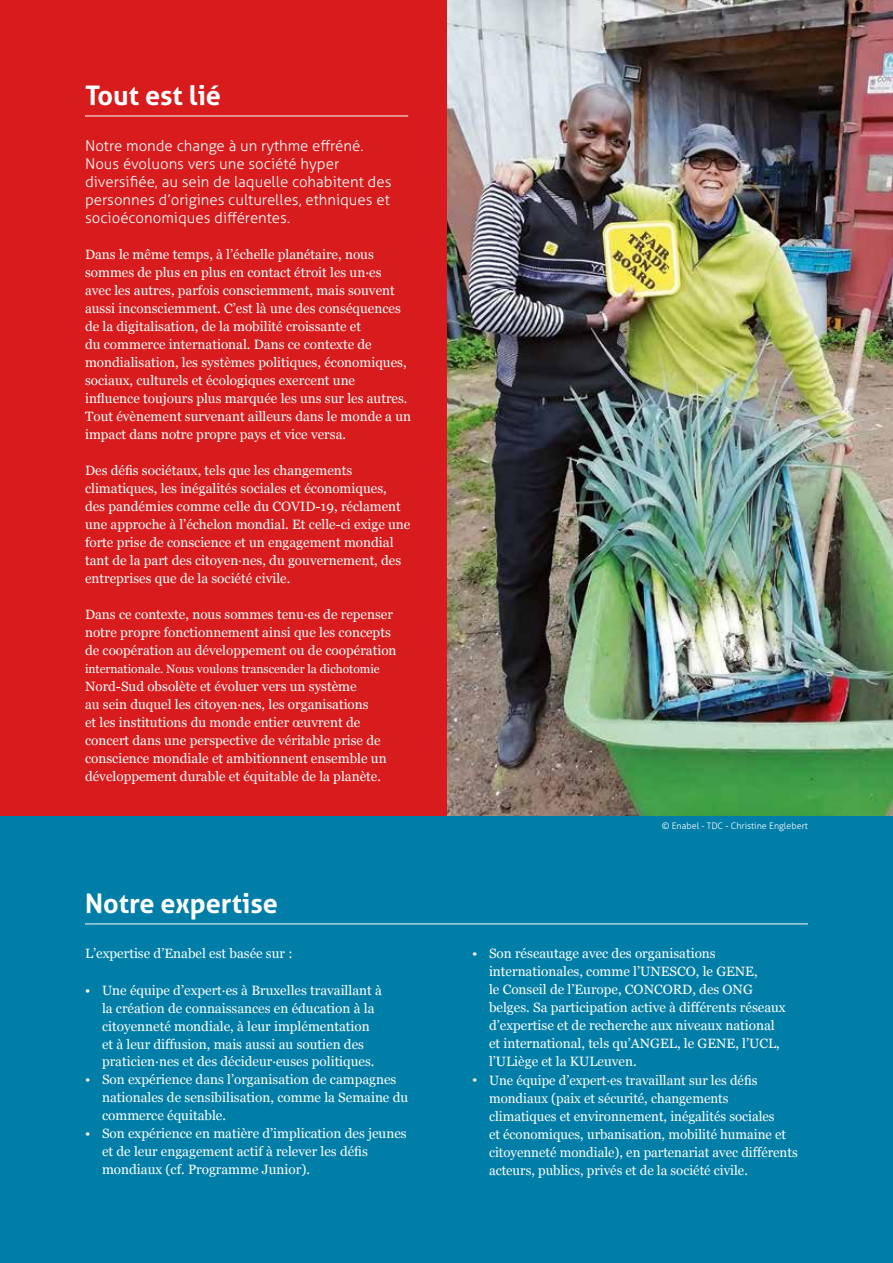
<style>
.page{position:relative;width:893px;height:1263px;background:#fff}
.page>*{position:absolute;margin:0;border:0;box-sizing:border-box;transform-origin:0 0}
.t1{font:700 27px "Aller";color:#fff}
.t2{font:300 15px/18px "Aller";color:#fff}
.t3{font:13.5px/18px "Georgia";color:#fff}
.t4{font:12px "Georgia";color:#fff}
.t5{font:300 9px "Aller";color:#fff}
</style>
<div class="page">
<img style="left:446px;top:0;width:447px;height:816px">
<div style="left:0;top:0;width:446px;height:816px;background:#d81b1c"></div>
<div style="left:0;top:816px;width:893px;height:447px;background:#007ea7"></div>
<hr style="left:85px;top:923px;width:723px;height:1px;background:#fff">
<hr style="left:85px;top:116px;width:323px;height:1px;background:#fff">
<h1 class="t1" style="left:85px;top:79px;width:138px">Tout est lié</h1>
<p class="t2" style="left:85px;top:137px;width:308px">Notre monde change à un rythme effréné.<br>Nous évoluons vers une société hyper diversifiée, au sein de laquelle cohabitent des personnes d’origines culturelles, ethniques et socioéconomiques différentes.</p>
<p class="t3" style="left:85px;top:245px;width:327px">Dans le même temps, à l’échelle planétaire, nous sommes de plus en plus en contact étroit les un·es<br>avec les autres, parfois consciemment, mais souvent aussi inconsciemment. C’est là une des conséquences de la digitalisation, de la mobilité croissante et<br>du commerce international. Dans ce contexte de mondialisation, les systèmes politiques, économiques, sociaux, culturels et écologiques exercent une influence toujours plus marquée les uns sur les autres.<br>Tout évènement survenant ailleurs dans le monde a un impact dans notre propre pays et vice versa.</p>
<p class="t3" style="left:85px;top:461px;width:327px">Des défis sociétaux, tels que les changements climatiques, les inégalités sociales et économiques,<br>des pandémies comme celle du COVID-19, réclament une approche à l’échelon mondial. Et celle-ci exige une forte prise de conscience et un engagement mondial tant de la part des citoyen·nes, du gouvernement, des entreprises que de la société civile.</p>
<p class="t3" style="left:85px;top:605px;width:313px">Dans ce contexte, nous sommes tenu·es de repenser notre propre fonctionnement ainsi que les concepts de coopération au développement ou de coopération</p>
<p class="t4" style="left:85px;top:660px;width:296px">internationale. Nous voulons transcender la dichotomie</p>
<p class="t3" style="left:85px;top:677px;width:303px">Nord-Sud obsolète et évoluer vers un système<br>au sein duquel les citoyen·nes, les organisations<br>et les institutions du monde entier œuvrent de concert dans une perspective de véritable prise de conscience mondiale et ambitionnent ensemble un développement durable et équitable de la planète.</p>
<h1 class="t1" style="left:85px;top:887px;width:194px">Notre expertise</h1>
<p class="t3" style="left:85px;top:944px;width:209px">L’expertise d’Enabel est basée sur :</p>
<p class="t3" style="left:102px;top:980px;width:281px;text-indent:-17px">• Une équipe d’expert·es à Bruxelles travaillant à la création de connaissances en éducation à la citoyenneté mondiale, à leur implémentation et à leur diffusion, mais aussi au soutien des praticien·nes et des décideur·euses politiques.</p>
<p class="t3" style="left:102px;top:1070px;width:308px;text-indent:-17px">• Son expérience dans l’organisation de campagnes nationales de sensibilisation, comme la Semaine du commerce équitable.</p>
<p class="t3" style="left:102px;top:1124px;width:306px;text-indent:-17px">• Son expérience en matière d’implication des jeunes et de leur engagement actif à relever les défis mondiaux (cf. Programme Junior).</p>
<p class="t5" style="left:662px;top:821px;width:148px">© Enabel - TDC - Christine Englebert</p>
<p class="t3" style="left:489px;top:944px;width:298px;text-indent:-17px">• Son réseautage avec des organisations internationales, comme l’UNESCO, le GENE,<br>le Conseil de l’Europe, CONCORD, des ONG belges. Sa participation active à différents réseaux d’expertise et de recherche aux niveaux national et international, tels qu’ANGEL, le GENE, l’UCL, l’ULiège et la KULeuven.</p>
<p class="t3" style="left:489px;top:1070px;width:310px;text-indent:-17px">• Une équipe d’expert·es travaillant sur les défis mondiaux (paix et sécurité, changements climatiques et environnement, inégalités sociales<br>et économiques, urbanisation, mobilité humaine et citoyenneté mondiale), en partenariat avec différents acteurs, publics, privés et de la société civile.</p>
</div>
